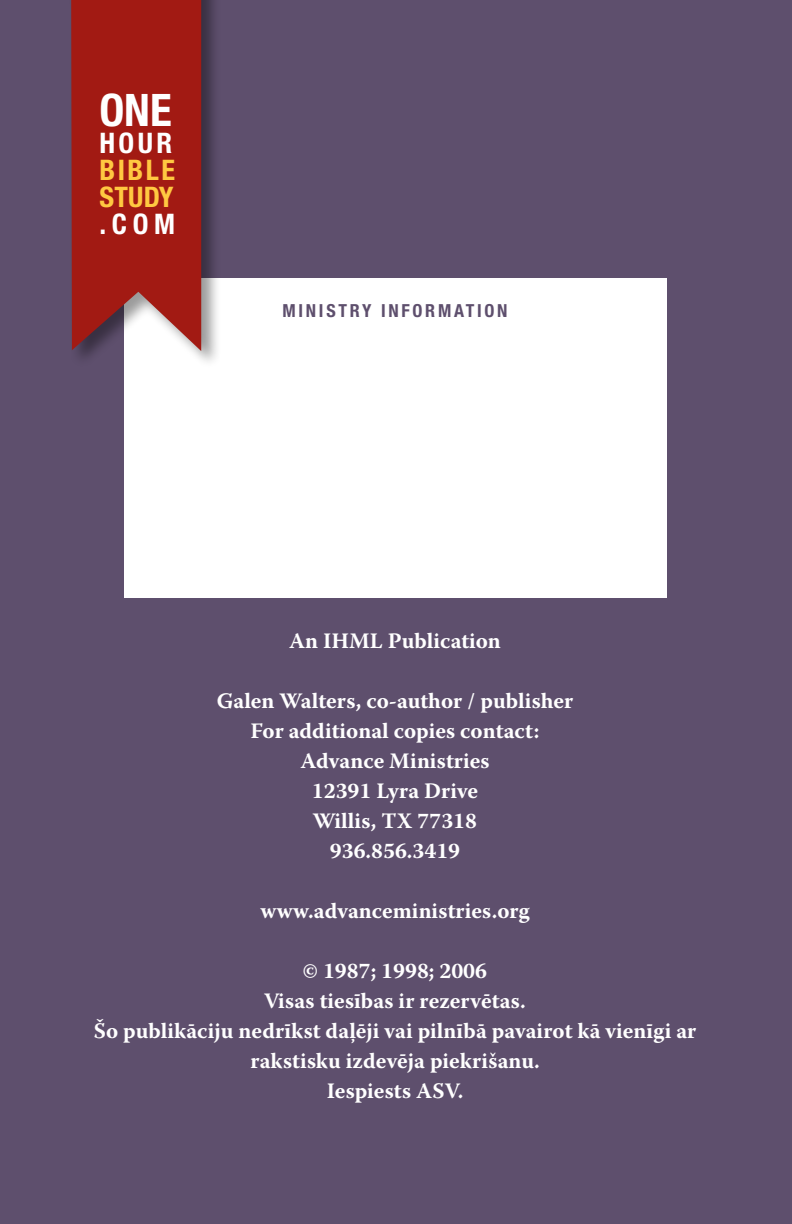
<style>
.page{position:relative;width:792px;height:1224px;background:#5e4f6d}
.page>*{position:absolute;margin:0;border:0;box-sizing:border-box;transform-origin:0 0}
.t1{font:700 condensed 44.8px "Helvetica Neue LT Std";color:#fff}
.t2{font:700 condensed 28.4px/27px "Helvetica Neue LT Std";letter-spacing:.05em;color:#ffc841}
.t3{font:700 condensed 28.4px "Helvetica Neue LT Std";letter-spacing:.12em;color:#fff}
.t4{font:700 22px/30px "Warnock Pro";color:#fff;text-align:center}
.t5{font:700 condensed 18px "Helvetica Neue LT Std";letter-spacing:.15em;color:#5e4f6d}
</style>
<div class="page">
<div style="left:124px;top:278px;width:542px;height:320px;background:#fff"></div>
<div style="left:68px;top:0;width:153px;height:370px;background:#000;opacity:.4"></div>
<svg style="left:71px;top:0;width:130px;height:351px;background:#a32721"></svg>
<h1 class="t1" style="left:99px;top:83px;width:74px">ONE</h1>
<p class="t3" style="left:99px;top:125px;width:74px">HOUR</p>
<p class="t2" style="left:99px;top:156px;width:77px">BIBLE<br>STUDY</p>
<p class="t3" style="left:99px;top:207px;width:77px">.COM</p>
<p class="t5" style="left:283px;top:299px;width:226px">MINISTRY INFORMATION</p>
<p class="t4" style="left:289px;top:626px;width:213px">An IHML Publication</p>
<p class="t4" style="left:217px;top:686px;width:358px">Galen Walters, co-author / publisher<br>For additional copies contact:<br>Advance Ministries<br>12391 Lyra Drive<br>Willis, TX 77318<br>936.856.3419</p>
<p class="t4" style="left:260px;top:896px;width:271px">www.advanceministries.org</p>
<p class="t4" style="left:94px;top:956px;width:604px">© 1987; 1998; 2006<br>Visas tiesības ir rezervētas.<br>Šo publikāciju nedrīkst daļēji vai pilnībā pavairot kā vienīgi ar rakstisku izdevēja piekrišanu.<br>Iespiests ASV.</p>
</div>
